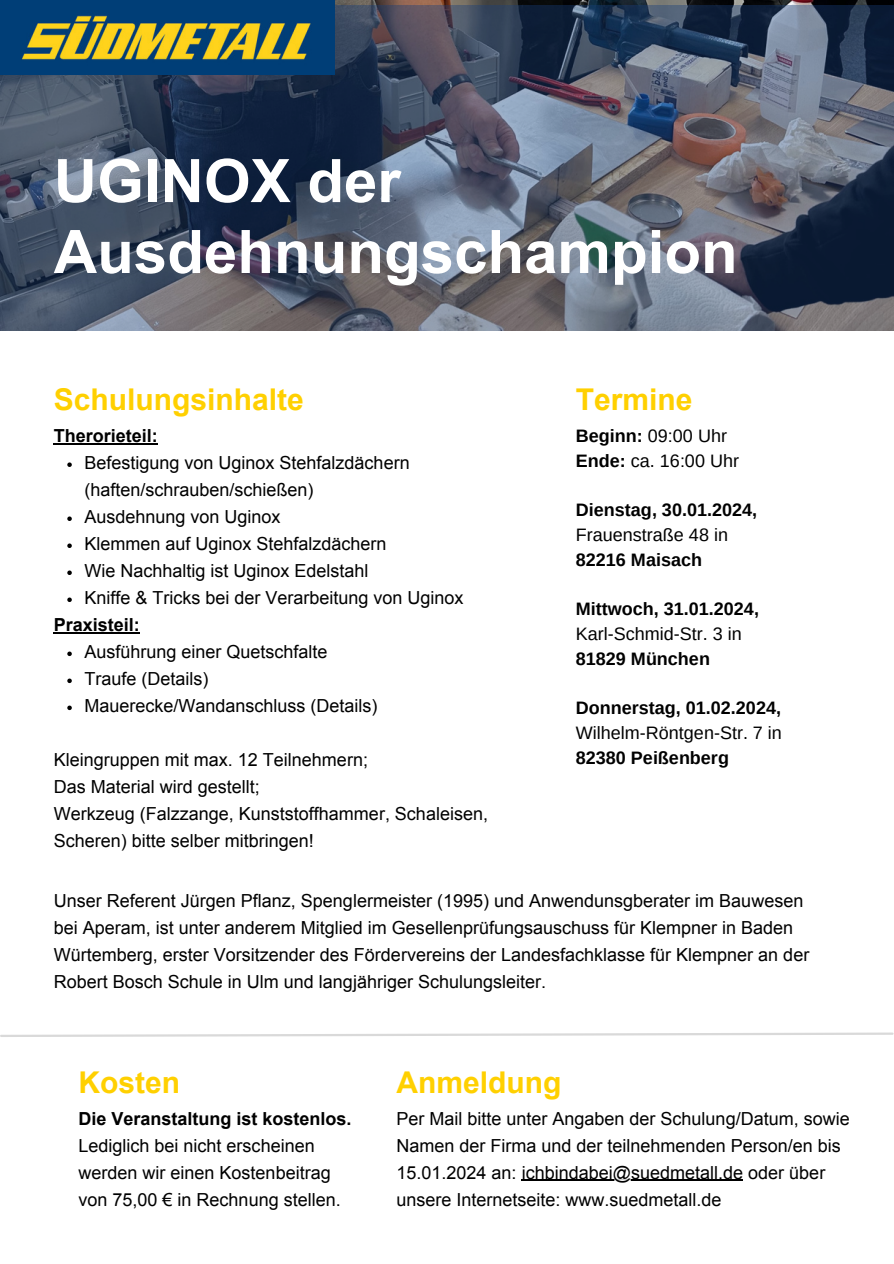
<style>
.page{position:relative;width:894px;height:1264px;background:#fff}
.page>*{position:absolute;margin:0;border:0;box-sizing:border-box;transform-origin:0 0}
.t1{font:700 60px/70.8px "Arial";color:#fff}
.t2{font:700 30px "Arial";color:#ffd000}
.t3{font:18px/27px "Arial";color:#000}
.t4{font:700 18px "Arimo";color:#000}
.t5{font:18px "Arimo";color:#000}
.t6{font:700 18px "Arial";color:#000}
.s1{font-weight:700}
</style>
<div class="page">
<svg style="left:0;top:5px;width:893px;height:326px;background:#4e5769"></svg>
<img style="left:0;top:0;width:334px;height:74px">
<svg style="left:0;top:1032px;width:893px;height:5px"></svg>
<svg style="left:67px;top:462px;width:5px;height:5px"></svg>
<svg style="left:67px;top:516px;width:5px;height:5px"></svg>
<svg style="left:67px;top:543px;width:5px;height:5px"></svg>
<svg style="left:67px;top:570px;width:5px;height:5px"></svg>
<svg style="left:67px;top:597px;width:5px;height:5px"></svg>
<svg style="left:67px;top:651px;width:5px;height:5px"></svg>
<svg style="left:67px;top:678px;width:5px;height:5px"></svg>
<svg style="left:67px;top:705px;width:5px;height:5px"></svg>
<hr style="left:54px;top:443px;width:104px;height:1px;background:#000">
<hr style="left:54px;top:632px;width:86px;height:1px;background:#000">
<hr style="left:521px;top:1179px;width:222px;height:1px;background:#000">
<p class="t1" style="left:54px;top:146px;width:685px">UGINOX der<br>Ausdehnungschampion</p>
<p class="t2" style="left:54px;top:383px;width:251px">Schulungsinhalte</p>
<p class="t3" style="left:84px;top:449px;width:327px">Befestigung von Uginox Stehfalzdächern (haften/schrauben/schießen)</p>
<p class="t3" style="left:84px;top:503px;width:198px">Ausdehnung von Uginox</p>
<p class="t3" style="left:84px;top:530px;width:304px">Klemmen auf Uginox Stehfalzdächern</p>
<p class="t3" style="left:84px;top:557px;width:285px">Wie Nachhaltig ist Uginox Edelstahl</p>
<p class="t3" style="left:84px;top:584px;width:380px">Kniffe &amp; Tricks bei der Verarbeitung von Uginox</p>
<p class="t3" style="left:84px;top:638px;width:244px">Ausführung einer Quetschfalte</p>
<p class="t3" style="left:84px;top:665px;width:125px">Traufe (Details)</p>
<p class="t3" style="left:84px;top:692px;width:295px">Mauerecke/Wandanschluss (Details)</p>
<p class="t6" style="left:54px;top:426px;width:105px">Therorieteil:</p>
<p class="t6" style="left:54px;top:615px;width:87px">Praxisteil:</p>
<p class="t3" style="left:54px;top:746px;width:315px">Kleingruppen mit max. 12 Teilnehmern;</p>
<p class="t3" style="left:54px;top:773px;width:207px">Das Material wird gestellt;</p>
<p class="t3" style="left:54px;top:800px;width:435px">Werkzeug (Falzzange, Kunststoffhammer, Schaleisen,<br>Scheren) bitte selber mitbringen!</p>
<p class="t2" style="left:575px;top:383px;width:118px">Termine</p>
<p class="t5" style="left:575px;top:425px;width:152px"><span class="s1">Beginn:</span> 09:00 Uhr</p>
<p class="t5" style="left:575px;top:450px;width:164px"><span class="s1">Ende:</span> ca. 16:00 Uhr</p>
<p class="t4" style="left:575px;top:500px;width:183px">Dienstag, 30.01.2024,</p>
<p class="t5" style="left:575px;top:524px;width:153px">Frauenstraße 48 in</p>
<p class="t4" style="left:575px;top:549px;width:128px">82216 Maisach</p>
<p class="t4" style="left:575px;top:599px;width:184px">Mittwoch, 31.01.2024,</p>
<p class="t5" style="left:575px;top:623px;width:167px">Karl-Schmid-Str. 3 in</p>
<p class="t4" style="left:575px;top:648px;width:135px">81829 München</p>
<p class="t4" style="left:575px;top:698px;width:206px">Donnerstag, 01.02.2024,</p>
<p class="t5" style="left:575px;top:722px;width:207px">Wilhelm-Röntgen-Str. 7 in</p>
<p class="t4" style="left:575px;top:747px;width:154px">82380 Peißenberg</p>
<p class="t3" style="left:54px;top:887px;width:756px">Unser Referent Jürgen Pflanz, Spenglermeister (1995) und Anwendunsgberater im Bauwesen bei Aperam, ist unter anderem Mitglied im Gesellenprüfungsauschuss für Klempner in Baden Würtemberg, erster Vorsitzender des Fördervereins der Landesfachklasse für Klempner an der Robert Bosch Schule in Ulm und langjähriger Schulungsleiter.</p>
<p class="t2" style="left:78px;top:1065px;width:103px">Kosten</p>
<p class="t6" style="left:78px;top:1108px;width:274px">Die Veranstaltung ist kostenlos.</p>
<p class="t3" style="left:78px;top:1132px;width:264px">Lediglich bei nicht erscheinen werden wir einen Kostenbeitrag von 75,00 € in Rechnung stellen.</p>
<p class="t2" style="left:396px;top:1065px;width:166px">Anmeldung</p>
<p class="t3" style="left:396px;top:1104px;width:454px">Per Mail bitte unter Angaben der Schulung/Datum, sowie Namen der Firma und der teilnehmenden Person/en bis 15.01.2024 an: ichbindabei@suedmetall.de oder über unsere Internetseite: www.suedmetall.de</p>
</div>
